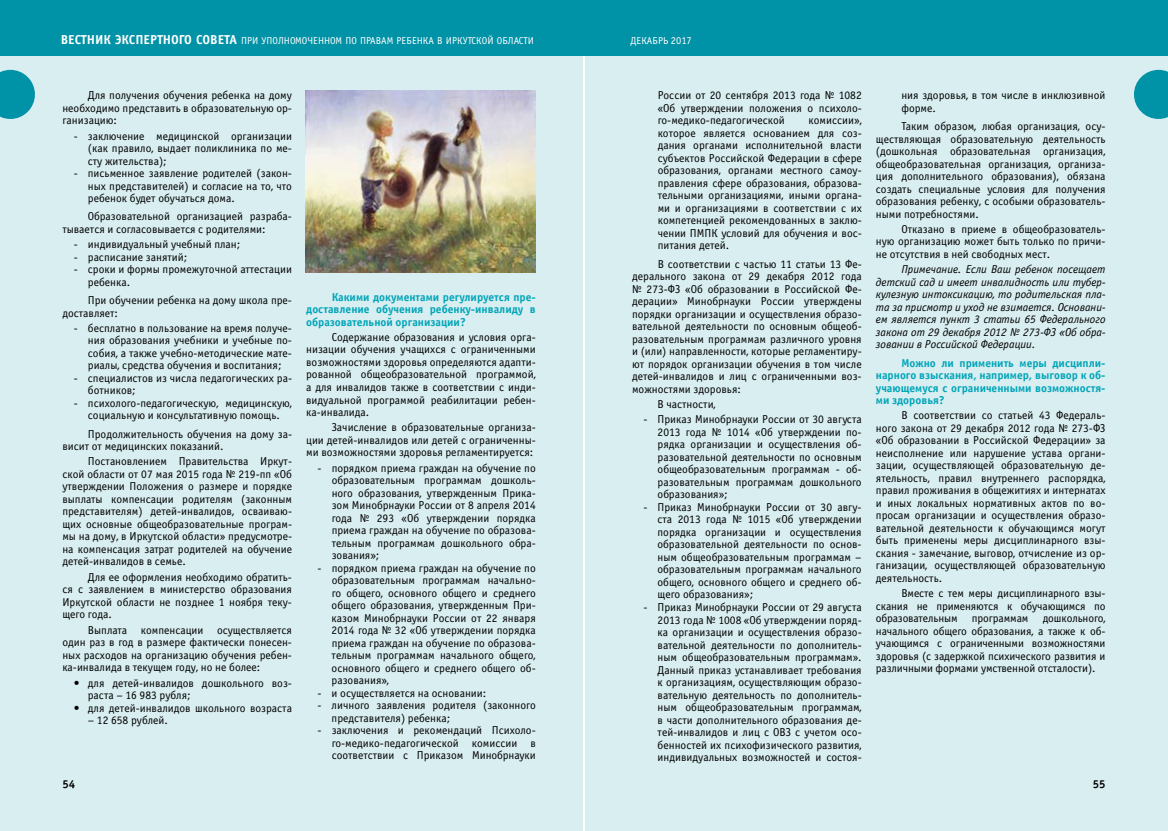
<style>
.page{position:relative;width:1168px;height:831px;background:#fff}
.page>*{position:absolute;margin:0;border:0;box-sizing:border-box;transform-origin:0 0}
.t1{font:11.5px/12.5px "Officina Sans C";color:#000;text-align:justify}
.t2{font:italic 11.5px/12.5px "Officina Sans C";color:#000;text-align:justify}
.t3{font:700 11.5px/12.5px "Officina Sans C";color:#00a5b8;text-align:justify}
.t4{font:700 11.5px "Officina Sans C";color:#000}
.t5{font:10px "Officina Sans C";color:#fff}
.s1{font-weight:700;font-size:13px}
.s2{font-size:10.5px}
</style>
<div class="page">
<div style="left:0;top:0;width:583px;height:831px;background:#d9eef1"></div>
<div style="left:585px;top:0;width:583px;height:831px;background:#d9eef1"></div>
<div style="left:0;top:0;width:584px;height:56px;background:#0092a6"></div>
<div style="left:585px;top:0;width:583px;height:56px;background:#0092a6"></div>
<svg style="left:0;top:70px;width:35px;height:49px;background:#23a0b2"></svg>
<svg style="left:1134px;top:70px;width:34px;height:49px;background:#22a0b2"></svg>
<img style="left:306px;top:91px;width:230px;height:181px">
<p class="t5" style="left:61px;top:35px;width:475px"><span class="s1">ВЕСТНИК ЭКСПЕРТНОГО СОВЕТА</span> ПРИ УПОЛНОМОЧЕННОМ ПО ПРАВАМ РЕБЕНКА В ИРКУТСКОЙ ОБЛАСТИ</p>
<p class="t1" style="left:62px;top:89px;width:231px;text-indent:26px">Для получения обучения ребенка на дому необходимо представить в образовательную ор&shy;ганизацию:</p>
<p class="t1" style="left:88px;top:130px;width:206px;text-indent:-14px">- заключение медицинской организации (как правило, выдает поликлиника по ме&shy;сту жительства);</p>
<p class="t1" style="left:88px;top:167px;width:206px;text-indent:-14px">- письменное заявление родителей (закон&shy;ных представителей) и согласие на то, что ребенок будет обучаться дома.</p>
<p class="t1" style="left:62px;top:210px;width:231px;text-indent:26px">Образовательной организацией разраба&shy;тывается и согласовывается с родителями:</p>
<p class="t1" style="left:74px;top:238px;width:168px">- индивидуальный учебный план;</p>
<p class="t1" style="left:74px;top:251px;width:115px">- расписание занятий;</p>
<p class="t1" style="left:88px;top:263px;width:206px;text-indent:-14px">- сроки и формы промежуточной аттестации ребенка.</p>
<p class="t1" style="left:62px;top:294px;width:231px;text-indent:25px">При обучении ребенка на дому школа пре&shy;доставляет:</p>
<p class="t1" style="left:88px;top:322px;width:206px;text-indent:-14px">- бесплатно в пользование на время получе&shy;ния образования учебники и учебные по&shy;собия, а также учебно-методические мате&shy;риалы, средства обучения и воспитания;</p>
<p class="t1" style="left:88px;top:372px;width:206px;text-indent:-14px">- специалистов из числа педагогических ра&shy;ботников;</p>
<p class="t1" style="left:74px;top:397px;width:220px;text-align:center">- психолого-педагогическую, медицинскую, социальную и консультативную помощь.</p>
<p class="t1" style="left:62px;top:427px;width:231px;text-indent:26px">Продолжительность обучения на дому за&shy;висит от медицинских показаний.</p>
<p class="t1" style="left:62px;top:455px;width:231px;text-indent:26px">Постановлением Правительства Иркут&shy;ской области от 07 мая 2015 года № 219-пп «Об утверждении Положения о размере и порядке выплаты компенсации родителям (законным представителям) детей-инвалидов, осваиваю&shy;щих основные общеобразовательные програм&shy;мы на дому, в Иркутской области» предусмотре&shy;на компенсация затрат родителей на обучение детей-инвалидов в семье.</p>
<p class="t1" style="left:62px;top:571px;width:231px;text-indent:26px">Для ее оформления необходимо обратить&shy;ся с заявлением в министерство образования Иркутской области не позднее 1 ноября теку&shy;щего года.</p>
<p class="t1" style="left:62px;top:623px;width:231px;text-indent:26px">Выплата компенсации осуществляется один раз в год в размере фактически понесен&shy;ных расходов на организацию обучения ребен&shy;ка-инвалида в текущем году, но не более:</p>
<p class="t1" style="left:88px;top:676px;width:206px;text-indent:-14px">• для детей-инвалидов дошкольного воз&shy;раста – 16 983 рубля;</p>
<p class="t1" style="left:74px;top:701px;width:220px">• для детей-инвалидов школьного возраста</p>
<p class="t1" style="left:88px;top:714px;width:82px">– 12 658 рублей.</p>
<p class="t3" style="left:306px;top:291px;width:231px;text-indent:26px">Какими документами регулируется пре&shy;доставление обучения ребенку-инвалиду в образовательной организации?</p>
<p class="t1" style="left:306px;top:331px;width:231px;text-indent:26px">Содержание образования и условия орга&shy;низации обучения учащихся с ограниченными возможностями здоровья определяются адапти&shy;рованной общеобразовательной программой, а для инвалидов также в соответствии с инди&shy;видуальной программой реабилитации ребен&shy;ка-инвалида.</p>
<p class="t1" style="left:306px;top:421px;width:231px;text-indent:26px">Зачисление в образовательные организа&shy;ции детей-инвалидов или детей с ограниченны&shy;ми возможностями здоровья регламентируется:</p>
<p class="t1" style="left:332px;top:462px;width:206px;text-indent:-14px">- порядком приема граждан на обучение по образовательным программам дошколь&shy;ного образования, утвержденным Прика&shy;зом Минобрнауки России от 8 апреля 2014 года № 293 «Об утверждении порядка приема граждан на обучение по образова&shy;тельным программам дошкольного обра&shy;зования»;</p>
<p class="t1" style="left:332px;top:562px;width:206px;text-indent:-14px">- порядком приема граждан на обучение по образовательным программам начально&shy;го общего, основного общего и среднего общего образования, утвержденным При&shy;казом Минобрнауки России от 22 января 2014 года № 32 «Об утверждении порядка приема граждан на обучение по образова&shy;тельным программам начального общего, основного общего и среднего общего об&shy;разования»,</p>
<p class="t1" style="left:317px;top:687px;width:170px">- и осуществляется на основании:</p>
<p class="t1" style="left:332px;top:699px;width:206px;text-indent:-14px">- личного заявления родителя (законного представителя) ребенка;</p>
<p class="t1" style="left:332px;top:724px;width:206px;text-indent:-14px">- заключения и рекомендаций Психоло&shy;го-медико-педагогической комиссии в соответствии с Приказом Минобрнауки</p>
<p class="t5" style="left:630px;top:35px;width:63px">ДЕКАБРЬ <span class="s2">2017</span></p>
<p class="t1" style="left:658px;top:89px;width:206px">России от 20 сентября 2013 года № 1082 «Об утверждении положения о психоло&shy;го-медико-педагогической</p>
<p class="t1" style="left:658px;top:114px;width:206px;text-indent:151px">комиссии», которое является основанием для соз&shy;дания органами исполнительной власти субъектов Российской Федерации в сфере образования, органами местного самоу&shy;правления сфере образования, образова&shy;тельными организациями, иными органа&shy;ми и организациями в соответствии с их компетенцией рекомендованных в заклю&shy;чении ПМПК условий для обучения и вос&shy;питания детей.</p>
<p class="t1" style="left:632px;top:258px;width:231px;text-indent:26px">В соответствии с частью 11 статьи 13 Фе&shy;дерального закона от 29 декабря 2012 года № 273-ФЗ «Об образовании в Российской Фе&shy;дерации» Минобрнауки России утверждены порядки организации и осуществления образо&shy;вательной деятельности по основным общеоб&shy;разовательным программам различного уровня и (или) направленности, которые регламентиру&shy;ют порядок организации обучения в том числе детей-инвалидов и лиц с ограниченными воз&shy;можностями здоровья:</p>
<p class="t1" style="left:658px;top:398px;width:60px">В частности,</p>
<p class="t1" style="left:658px;top:413px;width:206px;text-indent:-14px">- Приказ Минобрнауки России от 30 августа 2013 года № 1014 «Об утверждении по&shy;рядка организации и осуществления об&shy;разовательной деятельности по основным общеобразовательным программам - об&shy;разовательным программам дошкольного образования»;</p>
<p class="t1" style="left:657px;top:501px;width:206px;text-indent:-14px">- Приказ Минобрнауки России от 30 авгу&shy;ста 2013 года № 1015 «Об утверждении порядка организации и осуществления образовательной деятельности по основ&shy;ным общеобразовательным программам – образовательным программам начального общего, основного общего и среднего об&shy;щего образования»;</p>
<p class="t1" style="left:658px;top:601px;width:206px;text-indent:-14px">- Приказ Минобрнауки России от 29 августа 2013 года № 1008 «Об утверждении поряд&shy;ка организации и осуществления образо&shy;вательной деятельности по дополнитель&shy;ным общеобразовательным программам».<br>Данный приказ устанавливает требования к организациям, осуществляющим образо&shy;вательную деятельность по дополнитель&shy;ным общеобразовательным программам, в части дополнительного образования де&shy;тей-инвалидов и лиц с ОВЗ с учетом осо&shy;бенностей их психофизического развития, индивидуальных возможностей и состоя-</p>
<p class="t1" style="left:901px;top:89px;width:206px">ния здоровья, в том числе в инклюзивной форме.</p>
<p class="t1" style="left:876px;top:120px;width:231px;text-indent:26px">Таким образом, любая организация, осу&shy;ществляющая образовательную деятельность (дошкольная образовательная организация, общеобразовательная организация, организа&shy;ция дополнительного образования), обязана создать специальные условия для получения образования ребенку, с особыми образователь&shy;ными потребностями.</p>
<p class="t1" style="left:876px;top:223px;width:231px;text-indent:26px">Отказано в приеме в общеобразователь&shy;ную организацию может быть только по причи&shy;не отсутствия в ней свободных мест.</p>
<p class="t2" style="left:876px;top:263px;width:231px;text-indent:26px">Примечание. Если Ваш ребенок посещает детский сад и имеет инвалидность или тубер&shy;кулезную интоксикацию, то родительская пла&shy;та за присмотр и уход не взимается. Основани&shy;ем является пункт 3 статьи 65 Федерального закона от 29 декабря 2012 № 273-ФЗ «Об обра&shy;зовании в Российской Федерации.</p>
<p class="t3" style="left:876px;top:356px;width:231px;text-indent:26px">Можно ли применить меры дисципли&shy;нарного взыскания, например, выговор к об&shy;учающемуся с ограниченными возможностя&shy;ми здоровья?</p>
<p class="t1" style="left:876px;top:409px;width:231px;text-indent:26px">В соответствии со статьей 43 Федераль&shy;ного закона от 29 декабря 2012 года № 273-ФЗ «Об образовании в Российской Федерации» за неисполнение или нарушение устава органи&shy;зации, осуществляющей образовательную де&shy;ятельность, правил внутреннего распорядка, правил проживания в общежитиях и интернатах и иных локальных нормативных актов по во&shy;просам организации и осуществления образо&shy;вательной деятельности к обучающимся могут быть применены меры дисциплинарного взы&shy;скания - замечание, выговор, отчисление из ор&shy;ганизации, осуществляющей образовательную деятельность.</p>
<p class="t1" style="left:876px;top:587px;width:231px;text-indent:26px">Вместе с тем меры дисциплинарного взы&shy;скания не применяются к обучающимся по образовательным программам дошкольного, начального общего образования, а также к об&shy;учающимся с ограниченными возможностями здоровья (с задержкой психического развития и различными формами умственной отсталости).</p>
<p class="t4" style="left:62px;top:778px;width:14px">54</p>
<p class="t4" style="left:1093px;top:778px;width:14px">55</p>
</div>
